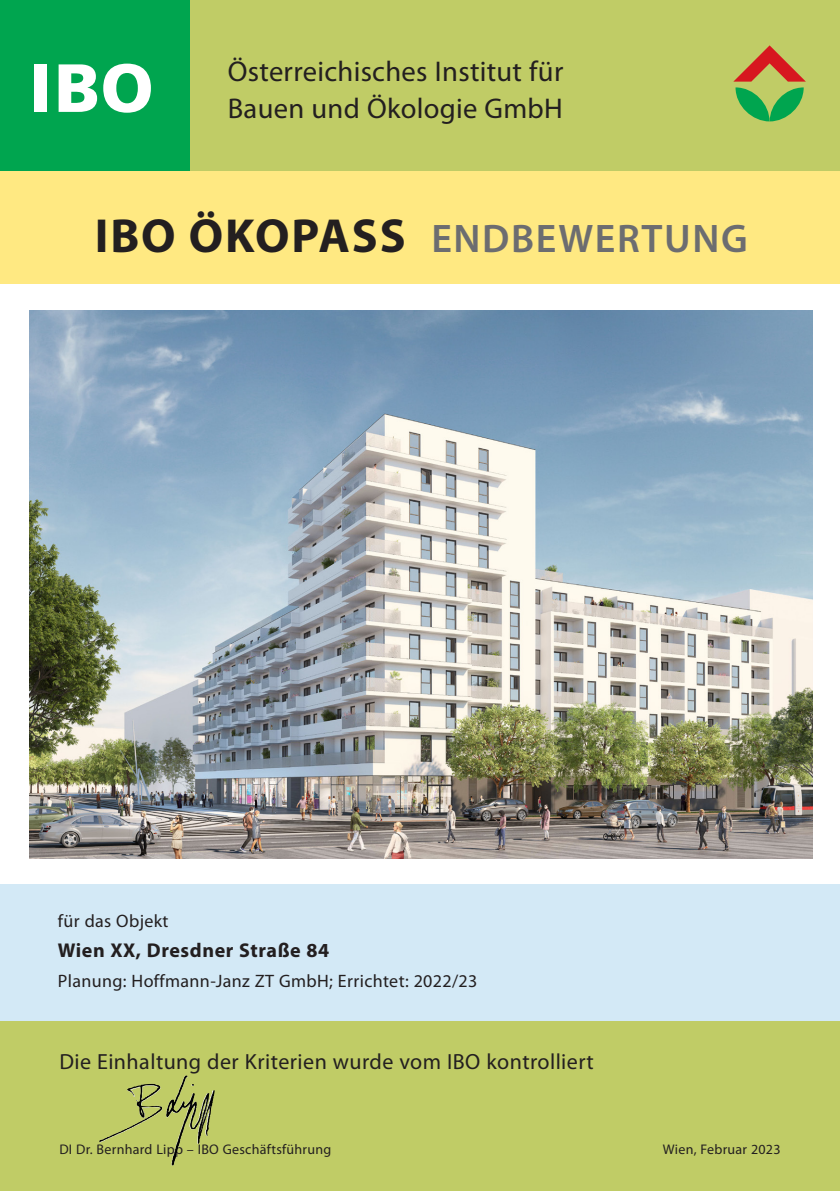
<style>
.page{position:relative;width:840px;height:1191px;background:#fff}
.page>*{position:absolute;margin:0;border:0;box-sizing:border-box;transform-origin:0 0}
.t1{font:900 68px "Frutiger";color:#fff}
.t2{font:600 40px "Myriad Pro";letter-spacing:.04em;color:#6c6d70}
.t3{font:28.6px/36.8px "Myriad Pro";letter-spacing:.01em;color:#231f20}
.t4{font:22px "Myriad Pro";letter-spacing:.02em;color:#231f20}
.t5{font:700 20px "Myriad Pro";letter-spacing:.03em;color:#231f20}
.t6{font:18px "Myriad Pro";letter-spacing:.02em;color:#231f20}
.t7{font:14px "Myriad Pro";letter-spacing:.02em;color:#231f20}
.s1{font-weight:700;font-size:48px;color:#231f20}
</style>
<div class="page">
<div style="left:0;top:170px;width:839px;height:114px;background:#ffe982"></div>
<div style="left:148px;top:0;width:691px;height:170px;background:#c0cc66"></div>
<div style="left:0;top:1020px;width:839px;height:171px;background:#c0cc66"></div>
<div style="left:0;top:884px;width:839px;height:136px;background:#d3e9f6"></div>
<div style="left:0;top:0;width:189px;height:170px;background:#00a54f"></div>
<svg style="left:733px;top:45px;width:72px;height:76px"></svg>
<img style="left:166px;top:1075px;width:40px;height:90px">
<img style="left:29px;top:310px;width:783px;height:548px">
<h1 class="t1" style="left:29px;top:47px;width:126px">IBO</h1>
<h3 class="t3" style="left:228px;top:53px;width:337px">Österreichisches Institut für<br>Bauen und Ökologie GmbH</h3>
<h2 class="t2" style="left:95px;top:213px;width:654px"><span class="s1">IBO ÖKOPASS</span> ENDBEWERTUNG</h2>
<p class="t6" style="left:58px;top:909px;width:112px">für das Objekt</p>
<p class="t5" style="left:58px;top:937px;width:273px">Wien XX, Dresdner Straße 84</p>
<p class="t6" style="left:58px;top:969px;width:421px">Planung: Hoffmann-Janz ZT GmbH; Errichtet: 2022/23</p>
<p class="t4" style="left:59px;top:1047px;width:535px">Die Einhaltung der Kriterien wurde vom IBO kontrolliert</p>
<p class="t7" style="left:59px;top:1140px;width:273px">DI Dr. Bernhard Lipp – IBO Geschäftsführung</p>
<p class="t7" style="left:662px;top:1140px;width:119px">Wien, Februar 2023</p>
</div>
